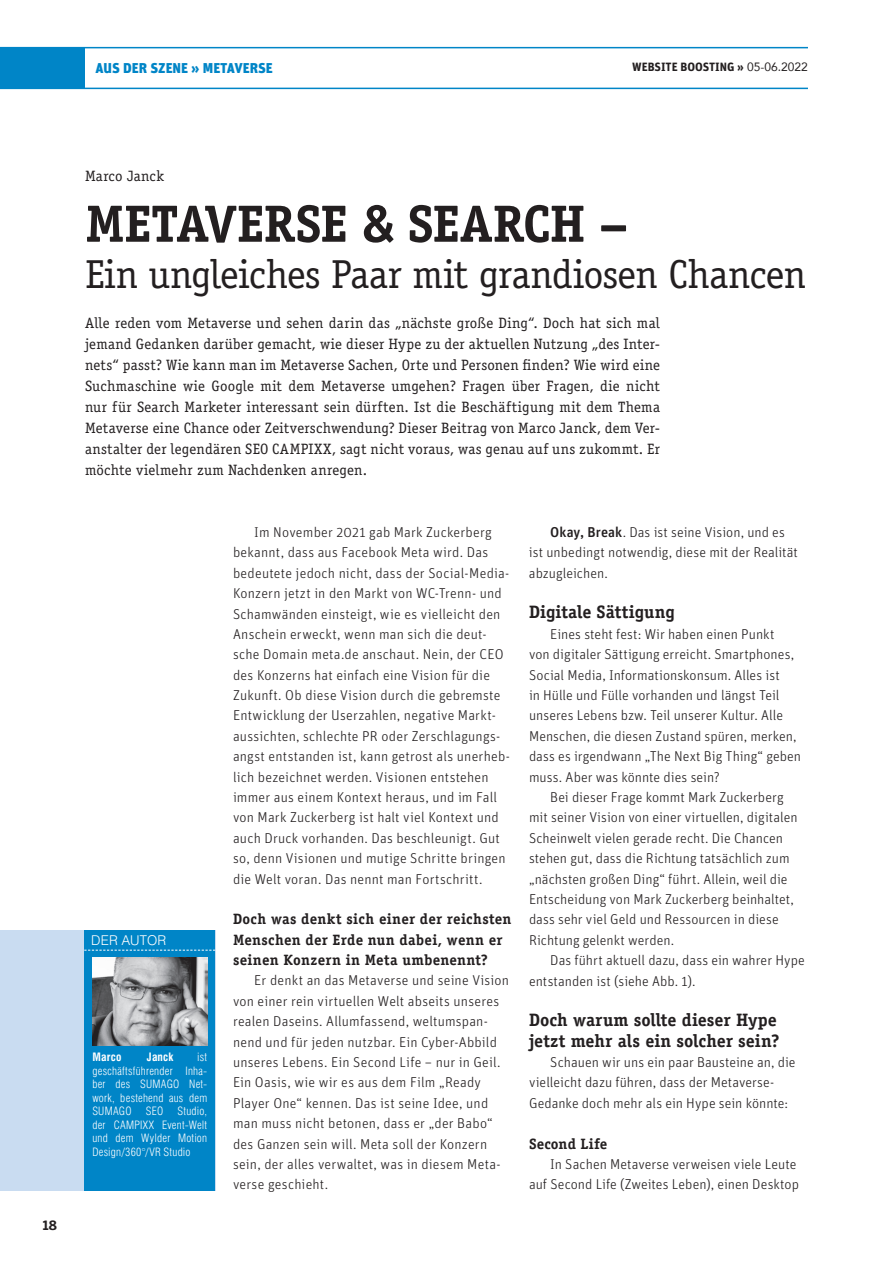
<style>
.page{position:relative;width:893px;height:1263px;background:#fff}
.page>*{position:absolute;margin:0;border:0;box-sizing:border-box;transform-origin:0 0}
.t1{font:700 52.5px "Officina Serif Std";letter-spacing:-.02em;color:#231f20}
.t2{font:40.5px "Officina Serif Std";letter-spacing:-.015em;color:#231f20}
.t3{font:700 18px/20.4px "Officina Serif Std";color:#231f20}
.t4{font:15px/21px "Officina Serif Std";letter-spacing:.015em;color:#231f20;text-align:justify}
.t5{font:700 15px/20.4px "Officina Serif Std";letter-spacing:.02em;color:#231f20}
.t6{font:300 14.25px/20.4px "Unit";letter-spacing:.01em;color:#231f20}
.t7{font:900 14.25px "Unit";color:#0085c7}
.t8{font:300 13.5px "Swiss 721 BT";letter-spacing:.015em;color:#fff}
.t9{font:700 12.75px "Benton Sans";color:#231f20}
.t10{font:700 12px "Unit";color:#231f20}
.t11{font:300 condensed 11.25px/13.5px "Swiss 721 BT";letter-spacing:.02em;color:#fff;text-align:justify}
.t12{font:700 condensed 11.25px "Swiss 721 BT";letter-spacing:.015em;color:#fff}
.s1{font-family:"Avenir";font-weight:400}
.s2{font-weight:500}
</style>
<div class="page">
<div style="left:0;top:47px;width:85px;height:41px;background:#0085c7"></div>
<hr style="left:0;top:47px;width:808px;height:1px;background:#0085c7">
<hr style="left:0;top:88px;width:808px;height:1px;background:#0085c7">
<div style="left:0;top:930px;width:215px;height:260px;background:#c9dcf1"></div>
<div style="left:84px;top:930px;width:131px;height:260px;background:#0085c7"></div>
<img style="left:92px;top:957px;width:115px;height:88px">
<svg style="left:84px;top:950px;width:131px;height:1px"></svg>
<p class="t7" style="left:96px;top:59px;width:179px">AUS DER SZENE » METAVERSE</p>
<p class="t10" style="left:632px;top:59px;width:177px">WEBSITE BOOSTING » <span class="s1">05-06.2022</span></p>
<p class="t9" style="left:43px;top:1217px;width:15px">18</p>
<p class="t4" style="left:85px;top:165px;width:81px">Marco Janck</p>
<h1 class="t1" style="left:85px;top:191px;width:545px">METAVERSE &amp; SEARCH –</h1>
<h2 class="t2" style="left:85px;top:251px;width:723px">Ein ungleiches Paar mit grandiosen Chancen</h2>
<p class="t4" style="left:85px;top:313px;width:576px">Alle reden vom Metaverse und sehen darin das „nächste große Ding“. Doch hat sich mal jemand Gedanken darüber gemacht, wie dieser Hype zu der aktuellen Nutzung „des Inter&shy;nets“ passt? Wie kann man im Metaverse Sachen, Orte und Personen finden? Wie wird eine Suchmaschine wie Google mit dem Metaverse umgehen? Fragen über Fragen, die nicht nur für Search Marketer interessant sein dürften. Ist die Beschäftigung mit dem Thema Metaverse eine Chance oder Zeitverschwendung? Dieser Beitrag von Marco Janck, dem Ver&shy;anstalter der legendären SEO CAMPIXX, sagt nicht voraus, was genau auf uns zukommt. Er möchte vielmehr zum Nachdenken anregen.</p>
<p class="t8" style="left:91px;top:932px;width:77px">DER AUTOR</p>
<p class="t12" style="left:92px;top:1050px;width:31px">Marco</p>
<p class="t12" style="left:147px;top:1050px;width:28px">Janck</p>
<p class="t11" style="left:92px;top:1050px;width:116px;text-indent:105px">ist geschäftsführender Inha&shy;ber des SUMAGO Net&shy;work, bestehend aus dem SUMAGO</p>
<p class="t11" style="left:92px;top:1104px;width:116px;text-indent:85px">Studio, der CAMPIXX Event-Welt und dem Wylder Motion Design/360°/VR Studio</p>
<p class="t11" style="left:146px;top:1104px;width:19px">SEO</p>
<p class="t6" style="left:233px;top:522px;width:278px;text-indent:21px">Im November 2021 gab Mark Zuckerberg bekannt, dass aus Facebook Meta wird. Das bedeutete jedoch nicht, dass der Social-Media-Konzern jetzt in den Markt von WC-Trenn- und Schamwänden einsteigt, wie es vielleicht den Anschein erweckt, wenn man sich die deut&shy;sche Domain meta.de anschaut. Nein, der CEO des Konzerns hat einfach eine Vision für die Zukunft. Ob diese Vision durch die gebremste Entwicklung der Userzahlen, negative Markt&shy;aussichten, schlechte PR oder Zerschlagungs&shy;angst entstanden ist, kann getrost als unerheb&shy;lich bezeichnet werden. Visionen entstehen immer aus einem Kontext heraus, und im Fall von Mark Zuckerberg ist halt viel Kontext und auch Druck vorhanden. Das beschleunigt. Gut so, denn Visionen und mutige Schritte bringen die Welt voran. Das nennt man Fortschritt.</p>
<p class="t5" style="left:233px;top:909px;width:280px">Doch was denkt sich einer der reichsten<br>Menschen der Erde nun dabei, wenn er seinen Konzern in Meta umbenennt?</p>
<p class="t6" style="left:233px;top:970px;width:277px;text-indent:21px">Er denkt an das Metaverse und seine Vision von einer rein virtuellen Welt abseits unseres realen Daseins. Allumfassend, weltumspan&shy;nend und für jeden nutzbar. Ein Cyber-Abbild unseres Lebens. Ein Second Life – nur in Geil.<br>Ein Oasis, wie wir es aus dem Film „Ready Player One“ kennen. Das ist seine Idee, und man muss nicht betonen, dass er „der Babo“ des Ganzen sein will. Meta soll der Konzern sein, der alles verwaltet, was in diesem Meta&shy;verse geschieht.</p>
<p class="t6" style="left:529px;top:522px;width:270px;text-indent:21px"><span class="s2">Okay, Break</span>. Das ist seine Vision, und es ist unbedingt notwendig, diese mit der Realität abzugleichen.</p>
<p class="t3" style="left:529px;top:602px;width:147px">Digitale Sättigung</p>
<p class="t6" style="left:529px;top:624px;width:274px;text-indent:21px">Eines steht fest: Wir haben einen Punkt<br>von digitaler Sättigung erreicht. Smartphones, Social Media, Informationskonsum. Alles ist<br>in Hülle und Fülle vorhanden und längst Teil unseres Lebens bzw. Teil unserer Kultur. Alle Menschen, die diesen Zustand spüren, merken, dass es irgendwann „The Next Big Thing“ geben muss. Aber was könnte dies sein?</p>
<p class="t6" style="left:529px;top:787px;width:270px;text-indent:21px">Bei dieser Frage kommt Mark Zuckerberg mit seiner Vision von einer virtuellen, digitalen Scheinwelt vielen gerade recht. Die Chancen stehen gut, dass die Richtung tatsächlich zum „nächsten großen Ding“ führt. Allein, weil die Entscheidung von Mark Zuckerberg beinhaltet, dass sehr viel Geld und Ressourcen in diese Richtung gelenkt werden.</p>
<p class="t6" style="left:529px;top:950px;width:277px;text-indent:21px">Das führt aktuell dazu, dass ein wahrer Hype entstanden ist (siehe Abb. 1).</p>
<p class="t3" style="left:529px;top:1010px;width:252px">Doch warum sollte dieser Hype jetzt mehr als ein solcher sein?</p>
<p class="t6" style="left:529px;top:1052px;width:268px;text-indent:21px">Schauen wir uns ein paar Bausteine an, die vielleicht dazu führen, dass der Metaverse-<br>Gedanke doch mehr als ein Hype sein könnte:</p>
<p class="t5" style="left:529px;top:1133px;width:80px">Second Life</p>
<p class="t6" style="left:529px;top:1154px;width:272px;text-align:right">In Sachen Metaverse verweisen viele Leute<br>auf Second Life (Zweites Leben), einen Desktop</p>
</div>
